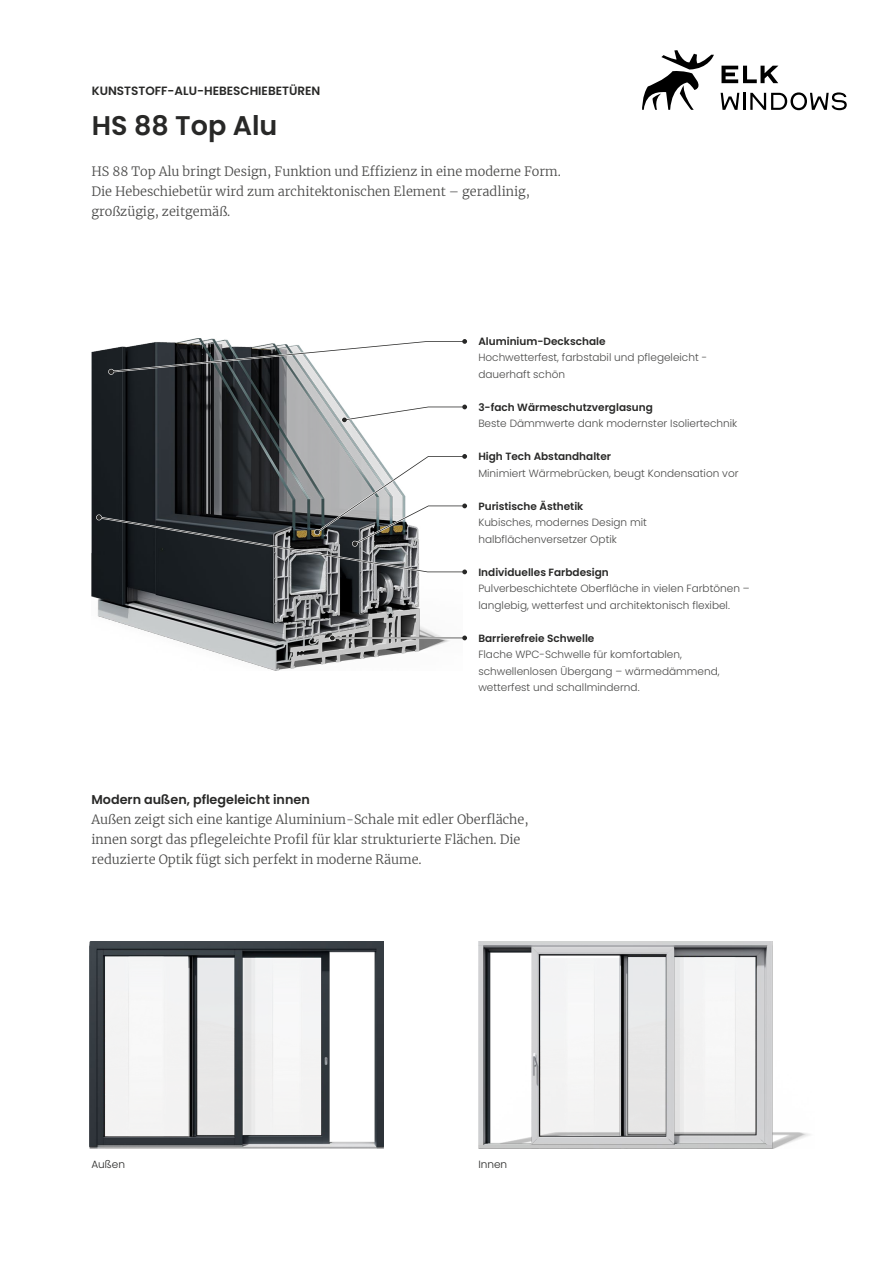
<style>
.page{position:relative;width:893px;height:1263px;background:#fff}
.page>*{position:absolute;margin:0;border:0;box-sizing:border-box;transform-origin:0 0}
.t1{font:600 27px "Poppins";color:#282827}
.t2{font:300 12.75px/20.2px "Merriweather";color:#4a4a49}
.t3{font:600 12.75px "Poppins";color:#282827}
.t4{font:600 12px "Poppins";color:#282827}
.t5{font:300 10.5px/16.5px "Poppins";color:#4a4a49}
.t6{font:600 10.5px "Poppins";color:#282827}
.t7{font:300 10.5px "Poppins";color:#282827}
</style>
<div class="page">
<img style="left:91px;top:349px;width:358px;height:321px">
<img style="left:478px;top:941px;width:332px;height:208px">
<img style="left:90px;top:941px;width:294px;height:208px">
<svg style="left:108px;top:338px;width:360px;height:37px"></svg>
<svg style="left:341px;top:403px;width:126px;height:20px"></svg>
<svg style="left:96px;top:453px;width:371px;height:122px"></svg>
<svg style="left:329px;top:634px;width:138px;height:7px"></svg>
<svg style="left:721px;top:66px;width:57px;height:17px"></svg>
<svg style="left:642px;top:50px;width:72px;height:60px"></svg>
<svg style="left:721px;top:92px;width:126px;height:18px"></svg>
<p class="t4" style="left:92px;top:84px;width:230px">KUNSTSTOFF-ALU-HEBESCHIEBETÜREN</p>
<h1 class="t1" style="left:92px;top:110px;width:187px">HS 88 Top Alu</h1>
<p class="t2" style="left:91px;top:161px;width:471px">HS 88 Top Alu bringt Design, Funktion und Effizienz in eine moderne Form.<br>Die Hebeschiebetür wird zum architektonischen Element – geradlinig, großzügig, zeitgemäß.</p>
<p class="t6" style="left:478px;top:335px;width:129px">Aluminium-Deckschale</p>
<p class="t5" style="left:478px;top:349px;width:230px">Hochwetterfest, farbstabil und pflegeleicht - dauerhaft schön</p>
<p class="t6" style="left:478px;top:401px;width:176px">3-fach Wärmeschutzverglasung</p>
<p class="t5" style="left:478px;top:415px;width:260px">Beste Dämmwerte dank modernster Isoliertechnik</p>
<p class="t6" style="left:478px;top:451px;width:134px">High Tech Abstandhalter</p>
<p class="t5" style="left:478px;top:465px;width:262px">Minimiert Wärmebrücken, beugt Kondensation vor</p>
<p class="t6" style="left:478px;top:500px;width:107px">Puristische Ästhetik</p>
<p class="t5" style="left:478px;top:514px;width:170px">Kubisches, modernes Design mit halbflächenversetzer Optik</p>
<p class="t6" style="left:478px;top:566px;width:132px">Individuelles Farbdesign</p>
<p class="t5" style="left:478px;top:580px;width:273px">Pulverbeschichtete Oberfläche in vielen Farbtönen – langlebig, wetterfest und architektonisch flexibel.</p>
<p class="t6" style="left:478px;top:632px;width:118px">Barrierefreie Schwelle</p>
<p class="t5" style="left:478px;top:646px;width:243px">Flache WPC-Schwelle für komfortablen, schwellenlosen Übergang – wärmedämmend, wetterfest und schallmindernd.</p>
<p class="t3" style="left:91px;top:792px;width:220px">Modern außen, pflegeleicht innen</p>
<p class="t2" style="left:91px;top:809px;width:439px">Außen zeigt sich eine kantige Aluminium-Schale mit edler Oberfläche, innen sorgt das pflegeleichte Profil für klar strukturierte Flächen. Die reduzierte Optik fügt sich perfekt in moderne Räume.</p>
<p class="t7" style="left:91px;top:1158px;width:35px">Außen</p>
<p class="t7" style="left:478px;top:1158px;width:30px">Innen</p>
</div>
